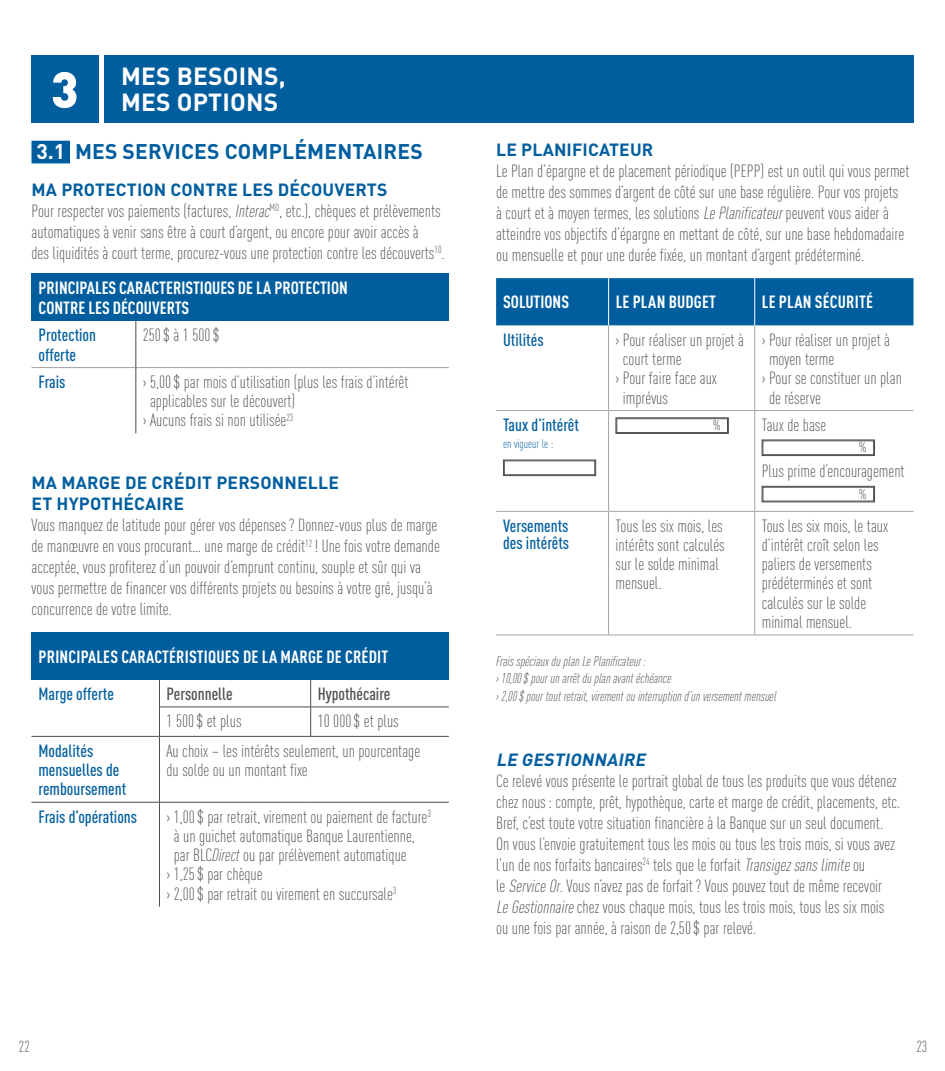
<style>
.page{position:relative;width:945px;height:1071px;background:#fff}
.page>*{position:absolute;margin:0;border:0;box-sizing:border-box;transform-origin:0 0}
.t1{font:900 50.05px "DINOT";color:#fff}
.t2{font:700 24.5px/26.2px "DINOT";letter-spacing:.01em;color:#fff}
.t3{font:700 21px "DINOT";letter-spacing:.01em;color:#005e9e}
.t4{font:300 condensed 17.5px/21px "DINOT";color:#4d4d4f}
.t5{font:700 condensed 17.5px/19.2px "DINOT";color:#fff}
.t6{font:500 condensed 17.5px/19.2px "DINOT";color:#005e9e}
.t7{font:700 17.5px/21px "DINOT";letter-spacing:.01em;color:#005e9e}
.t8{font:500 condensed 17.5px "DINOT";color:#4d4d4f}
.t9{font:italic 700 17.5px "DINOT";color:#005e9e}
.t10{font:300 condensed 15.75px "DINOT";color:#4d4d4f}
.t11{font:italic 300 condensed 14px/17.5px "DINOT";color:#4d4d4f}
.t12{font:300 condensed 14px "DINOT";color:#4d4d4f}
.t13{font:300 condensed 12.25px "DINOT";color:#005e9e}
.s1{color:#fff}
.s2{font-weight:700;font-stretch:normal;color:#005e9e}
.s3{font-style:italic}
</style>
<div class="page">
<div style="left:32px;top:141px;width:38px;height:22px;background:#005e9e"></div>
<div style="left:32px;top:274px;width:417px;height:47px;background:#005e9e"></div>
<hr style="left:32px;top:367px;width:104px;height:1px;background:#a2a4a7">
<hr style="left:136px;top:367px;width:313px;height:1px;background:#a2a4a7">
<hr style="left:136px;top:321px;width:1px;height:47px;background:#4d4d4f">
<hr style="left:136px;top:368px;width:1px;height:65px;background:#4d4d4f">
<div style="left:32px;top:632px;width:417px;height:48px;background:#005e9e"></div>
<hr style="left:159px;top:707px;width:152px;height:1px;background:#4d4d4f">
<svg style="left:159px;top:680px;width:1px;height:56px"></svg>
<hr style="left:311px;top:707px;width:138px;height:1px;background:#4d4d4f">
<svg style="left:310px;top:680px;width:1px;height:56px"></svg>
<hr style="left:32px;top:736px;width:127px;height:1px;background:#4d4d4f">
<hr style="left:159px;top:736px;width:152px;height:1px;background:#4d4d4f">
<hr style="left:159px;top:737px;width:1px;height:65px;background:#4d4d4f">
<hr style="left:311px;top:736px;width:138px;height:1px;background:#4d4d4f">
<hr style="left:32px;top:802px;width:127px;height:1px;background:#4d4d4f">
<hr style="left:159px;top:802px;width:152px;height:1px;background:#4d4d4f">
<hr style="left:159px;top:802px;width:1px;height:105px;background:#4d4d4f">
<hr style="left:311px;top:802px;width:138px;height:1px;background:#4d4d4f">
<div style="left:496px;top:278px;width:418px;height:47px;background:#005e9e"></div>
<hr style="left:608px;top:325px;width:1px;height:85px;background:#a2a4a7">
<hr style="left:754px;top:325px;width:1px;height:85px;background:#a2a4a7">
<hr style="left:496px;top:410px;width:113px;height:1px;background:#a2a4a7">
<hr style="left:609px;top:410px;width:146px;height:1px;background:#a2a4a7">
<hr style="left:608px;top:411px;width:1px;height:100px;background:#a2a4a7">
<hr style="left:755px;top:410px;width:159px;height:1px;background:#a2a4a7">
<hr style="left:754px;top:411px;width:1px;height:100px;background:#a2a4a7">
<hr style="left:496px;top:511px;width:113px;height:1px;background:#a2a4a7">
<hr style="left:609px;top:511px;width:146px;height:1px;background:#a2a4a7">
<hr style="left:608px;top:512px;width:1px;height:123px;background:#a2a4a7">
<hr style="left:755px;top:511px;width:159px;height:1px;background:#a2a4a7">
<hr style="left:754px;top:512px;width:1px;height:123px;background:#a2a4a7">
<hr style="left:496px;top:635px;width:113px;height:1px;background:#a2a4a7">
<hr style="left:609px;top:635px;width:146px;height:1px;background:#a2a4a7">
<hr style="left:755px;top:635px;width:159px;height:1px;background:#a2a4a7">
<hr style="left:608px;top:278px;width:1px;height:47px;background:#fff">
<hr style="left:754px;top:278px;width:1px;height:47px;background:#fff">
<svg style="left:503px;top:459px;width:93px;height:17px"></svg>
<div style="left:504px;top:461px;width:91px;height:14px;border:1px solid #4d4d4f"></div>
<svg style="left:615px;top:417px;width:114px;height:17px"></svg>
<div style="left:617px;top:419px;width:111px;height:14px;border:1px solid #4d4d4f"></div>
<svg style="left:761px;top:439px;width:114px;height:17px"></svg>
<div style="left:763px;top:441px;width:111px;height:14px;border:1px solid #4d4d4f"></div>
<svg style="left:761px;top:486px;width:114px;height:17px"></svg>
<div style="left:763px;top:487px;width:111px;height:14px;border:1px solid #4d4d4f"></div>
<div style="left:104px;top:55px;width:810px;height:67px;background:#005e9e"></div>
<div style="left:32px;top:55px;width:67px;height:67px;background:#005e9e"></div>
<h1 class="t1" style="left:51px;top:56px;width:29px">3</h1>
<h2 class="t2" style="left:121px;top:62px;width:166px">MES BESOINS,<br>MES OPTIONS</h2>
<p class="t3" style="left:36px;top:138px;width:388px"><span class="s1">3.1</span> MES SERVICES COMPLÉMENTAIRES</p>
<p class="t4" style="left:31px;top:179px;width:415px"><span class="s2">MA PROTECTION CONTRE LES DÉCOUVERTS<br></span>Pour respecter vos paiements (factures, <span class="s3">Interac</span><sup>MD</sup>, etc.), chèques et prélèvements automatiques à venir sans être à court d’argent, ou encore pour avoir accès à<br>des liquidités à court terme, procurez-vous une protection contre les découverts<sup>10</sup>.</p>
<p class="t5" style="left:39px;top:278px;width:311px">PRINCIPALES CARACTERISTIQUES DE LA PROTECTION<br>CONTRE LES DÉCOUVERTS</p>
<p class="t6" style="left:38px;top:325px;width:59px">Protection offerte</p>
<p class="t4" style="left:143px;top:325px;width:78px">250$ à 1 500$</p>
<p class="t6" style="left:39px;top:372px;width:29px">Frais</p>
<p class="t4" style="left:143px;top:371px;width:267px">› 5,00$ par mois d’utilisation (plus les frais d’intérêt</p>
<p class="t4" style="left:150px;top:391px;width:147px">applicables sur le découvert)</p>
<p class="t4" style="left:143px;top:410px;width:152px">› Aucuns frais si non utilisée<sup>23</sup></p>
<p class="t7" style="left:32px;top:472px;width:309px">MA MARGE DE CRÉDIT PERSONNELLE<br>ET HYPOTHÉCAIRE</p>
<p class="t4" style="left:31px;top:515px;width:410px">Vous manquez de latitude pour gérer vos dépenses? Donnez-vous plus de marge de manœuvre en vous procurant… une marge de crédit<sup>12</sup> ! Une fois votre demande acceptée, vous profiterez d’un pouvoir d’emprunt continu, souple et sûr qui va vous permettre de financer vos différents projets ou besoins à votre gré, jusqu’à concurrence de votre limite.</p>
<p class="t5" style="left:39px;top:647px;width:351px">PRINCIPALES CARACTÉRISTIQUES DE LA MARGE DE CRÉDIT</p>
<p class="t6" style="left:38px;top:684px;width:77px">Marge offerte</p>
<p class="t8" style="left:166px;top:683px;width:68px">Personnelle</p>
<p class="t8" style="left:318px;top:683px;width:74px">Hypothécaire</p>
<p class="t4" style="left:166px;top:711px;width:77px">1 500$ et plus</p>
<p class="t4" style="left:318px;top:711px;width:83px">10 000$ et plus</p>
<p class="t6" style="left:39px;top:741px;width:89px">Modalités mensuelles de remboursement</p>
<p class="t4" style="left:167px;top:741px;width:255px;line-height:19.2px">Au choix – les intérêts seulement, un pourcentage du solde ou un montant fixe</p>
<p class="t6" style="left:39px;top:807px;width:100px">Frais d’opérations</p>
<p class="t4" style="left:167px;top:806px;width:266px">› 1,00$ par retrait, virement ou paiement de facture<sup>3</sup></p>
<p class="t4" style="left:174px;top:825px;width:243px">à un guichet automatique Banque Laurentienne,</p>
<p class="t4" style="left:174px;top:845px;width:234px">par BLC<span class="s3">Direct</span> ou par prélèvement automatique</p>
<p class="t4" style="left:166px;top:864px;width:98px">› 1,25$ par chèque</p>
<p class="t4" style="left:166px;top:883px;width:232px">› 2,00$ par retrait ou virement en succursale<sup>3</sup></p>
<p class="t7" style="left:496px;top:139px;width:159px">LE PLANIFICATEUR</p>
<p class="t4" style="left:496px;top:161px;width:415px">Le Plan d’épargne et de placement périodique (PEPP) est un outil qui vous permet de mettre des sommes d’argent de côté sur une base régulière. Pour vos projets<br>à court et à moyen termes, les solutions <span class="s3">LePlanificateur</span>peuvent vous aider à atteindre vos objectifs d’épargne en mettant de côté, sur une base hebdomadaire ou mensuelle et pour une durée fixée, un montant d’argent prédéterminé.</p>
<p class="t5" style="left:503px;top:292px;width:67px">SOLUTIONS</p>
<p class="t5" style="left:616px;top:292px;width:102px">LE PLAN BUDGET</p>
<p class="t5" style="left:762px;top:292px;width:113px">LE PLAN SÉCURITÉ</p>
<p class="t6" style="left:503px;top:330px;width:42px">Utilités</p>
<p class="t4" style="left:616px;top:329px;width:130px">› Pour réaliser un projet à</p>
<p class="t4" style="left:623px;top:348px;width:60px">court terme</p>
<p class="t4" style="left:616px;top:368px;width:103px">› Pour faire face aux</p>
<p class="t4" style="left:623px;top:387px;width:47px">imprévus</p>
<p class="t4" style="left:762px;top:329px;width:130px">› Pour réaliser un projet à</p>
<p class="t4" style="left:769px;top:348px;width:67px">moyen terme</p>
<p class="t4" style="left:762px;top:368px;width:142px">› Pour se constituer un plan</p>
<p class="t4" style="left:769px;top:387px;width:53px">de réserve</p>
<p class="t6" style="left:503px;top:415px;width:77px">Taux d’intérêt</p>
<p class="t13" style="left:503px;top:437px;width:52px">en vigueur le :</p>
<p class="t12" style="left:713px;top:417px;width:10px">%</p>
<p class="t4" style="left:762px;top:414px;width:66px">Taux de base</p>
<p class="t12" style="left:859px;top:439px;width:10px">%</p>
<p class="t4" style="left:762px;top:461px;width:144px">Plus prime d’encouragement</p>
<p class="t12" style="left:859px;top:486px;width:10px">%</p>
<p class="t6" style="left:503px;top:517px;width:68px;line-height:17.5px">Versements des intérêts</p>
<p class="t4" style="left:616px;top:516px;width:111px;line-height:19.2px">Tous les six mois, les intérêts sont calculés sur le solde minimal mensuel.</p>
<p class="t4" style="left:762px;top:516px;width:128px;line-height:19.2px">Tous les six mois, le taux d’intérêt croît selon les paliers de versements prédéterminés et sont calculés sur le solde minimal mensuel.</p>
<p class="t11" style="left:496px;top:652px;width:282px">Frais spéciaux du plan Le Planificateur :<br>› 10,00$ pour un arrêt du plan avant échéance<br>› 2,00$ pour tout retrait, virement ou interruption d’un versement mensuel</p>
<p class="t9" style="left:496px;top:748px;width:155px">LE GESTIONNAIRE</p>
<p class="t4" style="left:496px;top:770px;width:406px">Ce relevé vous présente le portrait global de tous les produits que vous détenez chez nous: compte, prêt, hypothèque, carte et marge de crédit, placements, etc.<br>Bref, c’est toute votre situation financière à la Banque sur un seul document.<br>On vous l’envoie gratuitement tous les mois ou tous les trois mois, si vous avez l’un de nos forfaits bancaires<sup>24</sup> tels que le forfait <span class="s3">Transigezsanslimite</span>ou<br>le <span class="s3">ServiceOr</span>. Vous n’avez pas de forfait? Vous pouvez tout de même recevoir <span class="s3">LeGestionnaire</span>chez vous chaque mois, tous les trois mois, tous les six mois ou une fois par année, à raison de 2,50$ par relevé.</p>
<p class="t10" style="left:19px;top:1037px;width:12px">22</p>
<p class="t10" style="left:916px;top:1037px;width:12px">23</p>
</div>
